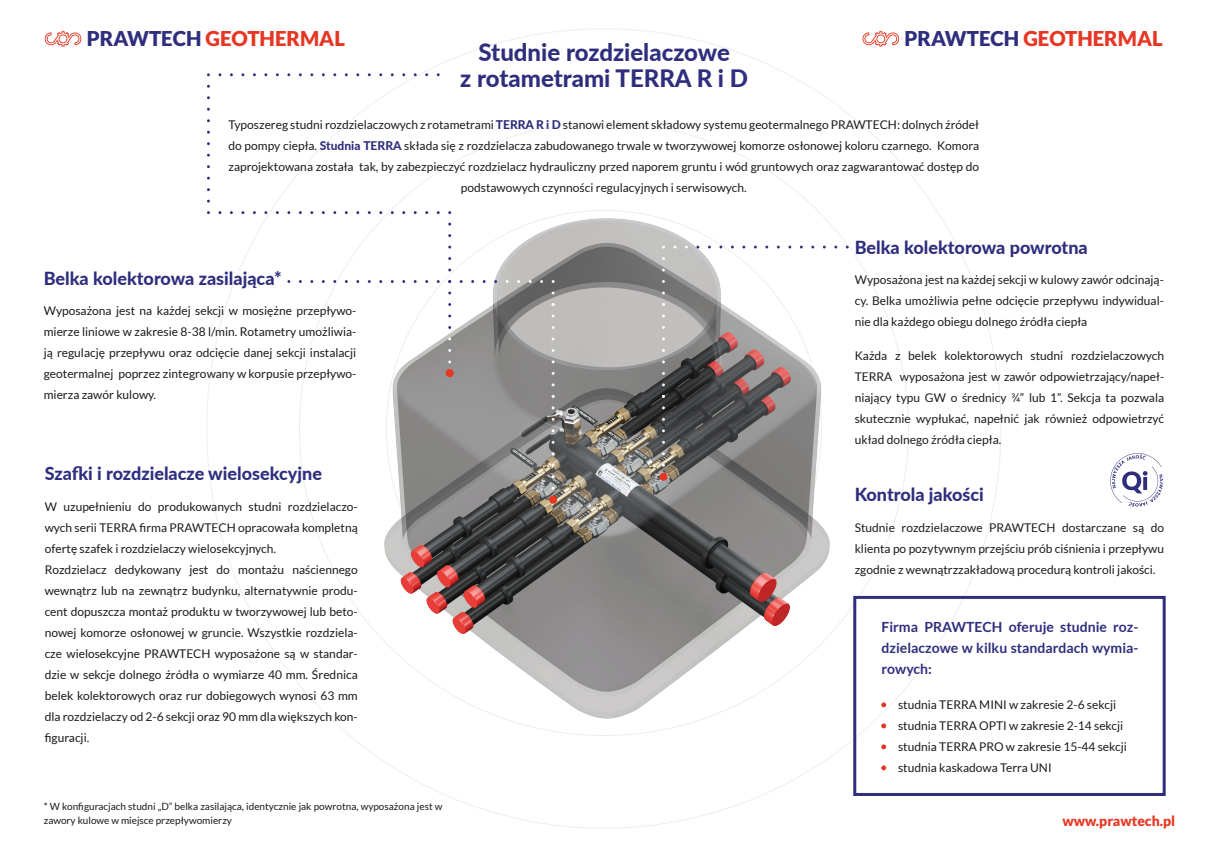
<style>
.page{position:relative;width:1208px;height:859px;background:#fff}
.page>*{position:absolute;margin:0;border:0;box-sizing:border-box;transform-origin:0 0}
.t1{font:800 24px/26px "Lato";color:#2f2e7d;text-align:center}
.t2{font:900 20.4px "Lato";color:#e63724}
.t3{font:800 18px "Lato";color:#2f2e7d}
.t4{font:700 14px/21px "Lato";color:#2f2e7d;text-align:justify}
.t5{font:900 14px "Lato";color:#e63724}
.t6{font:12px/21px "Lato";color:#1b1b1a;text-align:justify}
.t7{font:10px/14px "Lato";color:#1b1b1a}
.s1{color:#2f2e7d}
.s2{font-weight:800;color:#2f2e7d}
</style>
<div class="page">
<svg style="left:862px;top:31px;width:38px;height:16px"></svg>
<svg style="left:44px;top:31px;width:38px;height:16px"></svg>
<svg style="left:881px;top:702px;width:5px;height:5px"></svg>
<svg style="left:881px;top:723px;width:5px;height:5px"></svg>
<svg style="left:881px;top:744px;width:5px;height:5px"></svg>
<svg style="left:881px;top:765px;width:5px;height:5px"></svg>
<div style="left:853px;top:596px;width:312px;height:200px;border:3px solid #2f2e7d"></div>
<img style="left:384px;top:218px;width:445px;height:500px">
<div style="left:446px;top:369px;width:8px;height:8px;background:#e63724;border-radius:50%"></div>
<div style="left:549px;top:496px;width:8px;height:8px;background:#e63724;border-radius:50%"></div>
<div style="left:659px;top:473px;width:8px;height:8px;background:#e63724;border-radius:50%"></div>
<svg style="left:1110px;top:453px;width:53px;height:54px"></svg>
<h2 class="t2" style="left:87px;top:27px;width:260px"><span class="s1">PRAWTECH</span> GEOTHERMAL</h2>
<h2 class="t2" style="left:904px;top:27px;width:260px"><span class="s1">PRAWTECH</span> GEOTHERMAL</h2>
<h1 class="t1" style="left:460px;top:38px;width:289px">Studnie rozdzielaczowe<br>z rotametrami TERRA R i D</h1>
<p class="t6" style="left:228px;top:114px;width:752px;text-align:center">Typoszereg studni rozdzielaczowych z rotametrami <span class="s2">TERRA R i D</span> stanowi element składowy systemu geotermalnego PRAWTECH: dolnych źródeł do pompy ciepła. <span class="s2">Studnia TERRA</span> składa się z rozdzielacza zabudowanego trwale w tworzywowej komorze osłonowej koloru czarnego. Komora zaprojektowana została tak, by zabezpieczyć rozdzielacz hydrauliczny przed naporem gruntu i wód gruntowych oraz zagwarantować dostęp do podstawowych czynności regulacyjnych i serwisowych.</p>
<h3 class="t3" style="left:44px;top:265px;width:239px">Belka kolektorowa zasilająca*</h3>
<p class="t6" style="left:44px;top:300px;width:314px">Wyposażona jest na każdej sekcji w mosiężne przepływo&shy;mierze liniowe w zakresie 8-38 l/min. Rotametry umożliwia&shy;ją regulację przepływu oraz odcięcie danej sekcji instalacji geotermalnej poprzez zintegrowany w korpusie przepływo&shy;mierza zawór kulowy.</p>
<h3 class="t3" style="left:45px;top:460px;width:279px">Szafki i rozdzielacze wielosekcyjne</h3>
<p class="t6" style="left:45px;top:496px;width:314px;text-align:left">W uzupełnieniu do produkowanych studni rozdzielaczo&shy;wych serii TERRA firma PRAWTECH opracowała kompletną ofertę szafek i rozdzielaczy wielosekcyjnych.<br>Rozdzielacz dedykowany jest do montażu naściennego wewnątrz lub na zewnątrz budynku, alternatywnie produ&shy;cent dopuszcza montaż produktu w tworzywowej lub beto&shy;nowej komorze osłonowej w gruncie. Wszystkie rozdziela&shy;cze wielosekcyjne PRAWTECH wyposażone są w standar&shy;dzie w sekcje dolnego źródła o wymiarze 40 mm. Średnica belek kolektorowych oraz rur dobiegowych wynosi 63 mm dla rozdzielaczy od 2-6 sekcji oraz 90 mm dla większych kon&shy;figuracji.</p>
<p class="t7" style="left:44px;top:799px;width:400px">* W konfiguracjach studni „D” belka zasilająca, identycznie jak powrotna, wyposażona jest w zawory kulowe w miejsce przepływomierzy</p>
<h3 class="t3" style="left:854px;top:234px;width:235px">Belka kolektorowa powrotna</h3>
<p class="t6" style="left:854px;top:269px;width:311px">Wyposażona jest na każdej sekcji w kulowy zawór odcinają&shy;cy. Belka umożliwia pełne odcięcie przepływu indywidual&shy;nie dla każdego obiegu dolnego źródła ciepła</p>
<p class="t6" style="left:854px;top:345px;width:311px">Każda z belek kolektorowych studni rozdzielaczowych TERRA wyposażona jest w zawór odpowietrzający/napeł&shy;niający typu GW o średnicy ¾” lub 1”. Sekcja ta pozwala skutecznie wypłukać, napełnić jak również odpowietrzyć układ dolnego źródła ciepła.</p>
<h3 class="t3" style="left:854px;top:481px;width:131px">Kontrola jakości</h3>
<p class="t6" style="left:854px;top:517px;width:311px">Studnie rozdzielaczowe PRAWTECH dostarczane są do klienta po pozytywnym przejściu prób ciśnienia i przepływu zgodnie z wewnątrzzakładową procedurą kontroli jakości.</p>
<p class="t4" style="left:881px;top:616px;width:258px">Firma PRAWTECH oferuje studnie roz&shy;dzielaczowe w kilku standardach wymia&shy;rowych:</p>
<p class="t6" style="left:898px;top:694px;width:230px;text-align:left">studnia TERRA MINI w zakresie 2-6 sekcji studnia TERRA OPTI w zakresie 2-14 sekcji studnia TERRA PRO w zakresie 15-44 sekcji studnia kaskadowa Terra UNI</p>
<p class="t5" style="left:1062px;top:812px;width:114px">www.prawtech.pl</p>
</div>
